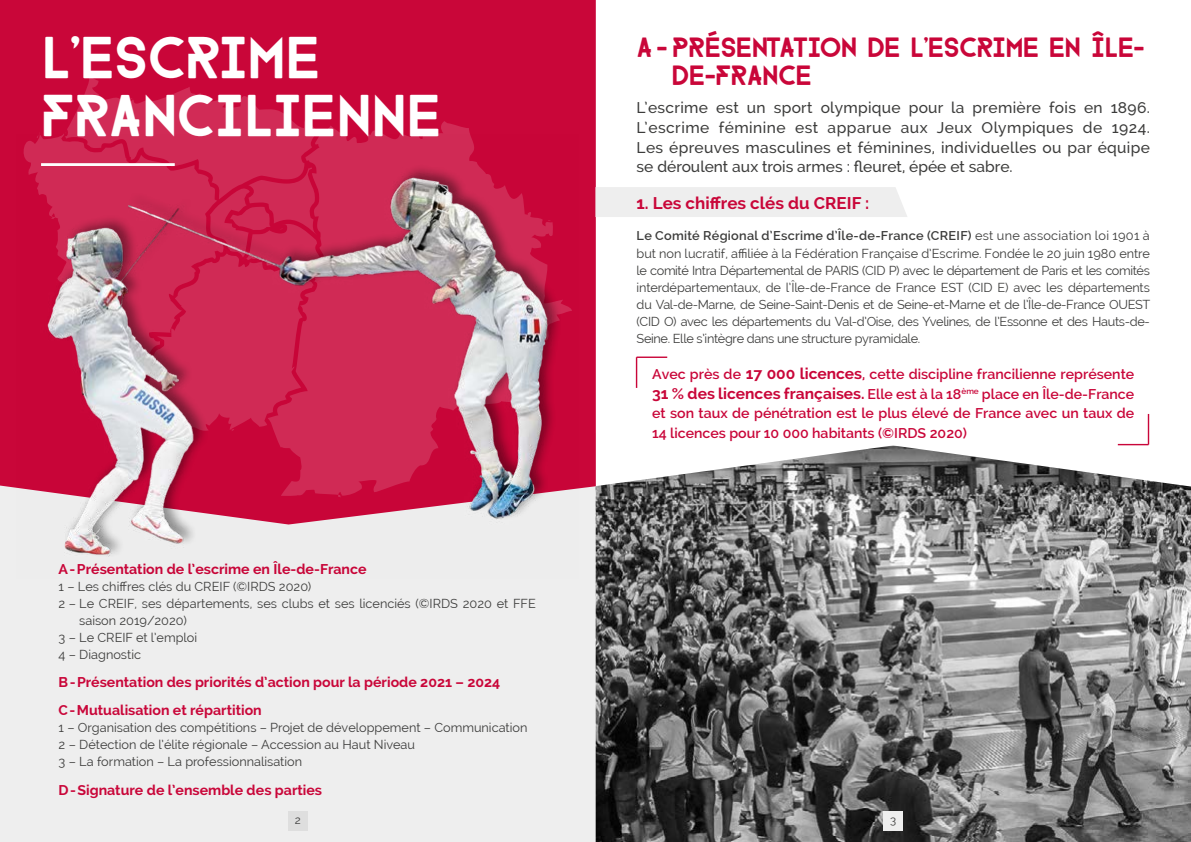
<style>
.page{position:relative;width:1191px;height:842px;background:#fff}
.page>*{position:absolute;margin:0;border:0;box-sizing:border-box;transform-origin:0 0}
.t1{font:48.2px/57.8px "FARRAY";color:#fff}
.t2{font:22.6px/28.3px "FARRAY";color:#c90639}
.t3{font:700 17px "Raleway";color:#c90639}
.t4{font:500 15.6px/19.8px "Raleway";letter-spacing:.02em;color:#3c3c3b;text-align:justify}
.t5{font:600 14.1px/19.8px "Raleway";color:#c90639;text-align:justify}
.t6{font:700 14.1px/28.3px "Raleway";color:#c90639}
.t7{font:12.7px/17px "Raleway";color:#3c3c3b}
.t8{font:11.3px "Raleway";color:#3c3c3b}
.s1{font-weight:600}
.s2{font-weight:700;font-size:15.6px}
</style>
<div class="page">
<div style="left:0;top:433px;width:595px;height:409px;background:#eee"></div>
<div style="left:0;top:0;width:596px;height:489px;background:#c90639"></div>
<svg style="left:61px;top:72px;width:269px;height:62px;background:#cc1645"></svg>
<svg style="left:264px;top:118px;width:312px;height:16px;background:#ca0d3f"></svg>
<img style="left:16px;top:134px;width:562px;height:423px">
<div style="left:595px;top:187px;width:312px;height:30px;background:#eee"></div>
<img style="left:595px;top:445px;width:596px;height:397px">
<hr style="left:636px;top:356px;width:31px;height:2px;background:#c90639">
<hr style="left:636px;top:357px;width:1px;height:31px;background:#c90639">
<hr style="left:1117px;top:444px;width:31px;height:1px;background:#c90639">
<hr style="left:1147px;top:414px;width:2px;height:31px;background:#c90639">
<div style="left:288px;top:811px;width:20px;height:19px;background:#dedede"></div>
<div style="left:883px;top:811px;width:20px;height:19px;background:#eee"></div>
<h1 class="t1" style="left:41px;top:29px;width:402px">L'ESCRIME<br>FRANCILIENNE</h1>
<h2 class="t2" style="left:672px;top:33px;width:474px;text-indent:-35px">A - PRÉSENTATION DE L'ESCRIME EN ÎLE-<br>DE-FRANCE</h2>
<p class="t4" style="left:636px;top:98px;width:515px">L’escrime est un sport olympique pour la première fois en 1896.<br>L’escrime féminine est apparue aux Jeux Olympiques de 1924.<br>Les épreuves masculines et féminines, individuelles ou par équipe se déroulent aux trois armes : fleuret, épée et sabre.</p>
<h3 class="t3" style="left:636px;top:193px;width:234px">1. Les chiffres clés du CREIF :</h3>
<p class="t7" style="left:636px;top:226px;width:515px;line-height:18.4px"><span class="s1">Le Comité Régional d’Escrime d’Île-de-France (CREIF)</span> est une association loi 1901 à but non lucratif, affiliée à la Fédération Française d’Escrime. Fondée le 20 juin 1980 entre</p>
<p class="t7" style="left:636px;top:262px;width:515px;text-align:justify">le comité Intra Départemental de PARIS (CID P) avec le département de Paris et les comités interdépartementaux, de l’Île-de-France de France EST (CID E) avec les départements du Val-de-Marne, de Seine-Saint-Denis et de Seine-et-Marne et de l’Île-de-France OUEST (CID O) avec les départements du Val-d’Oise, des Yvelines, de l’Essonne et des Hauts-de-Seine. Elle s’intègre dans une structure pyramidale.</p>
<p class="t5" style="left:652px;top:364px;width:483px">Avec près de <span class="s2">17 000 licences</span>, cette discipline francilienne représente <span class="s2">31 % des licences françaises.</span> Elle est à la 18<sup>ème</sup> place en Île-de-France et son taux de pénétration est le plus élevé de France avec un taux de 14 licences pour 10 000 habitants (©IRDS 2020)</p>
<p class="t6" style="left:59px;top:555px;width:309px">A-Présentation de l’escrime en Île-de-France</p>
<p class="t7" style="left:59px;top:578px;width:254px">1 – Les chiffres clés du CREIF (©IRDS 2020)</p>
<p class="t7" style="left:59px;top:595px;width:479px">2 – Le CREIF, ses départements, ses clubs et ses licenciés (©IRDS 2020 et FFE</p>
<p class="t7" style="left:79px;top:612px;width:109px">saison 2019/2020)</p>
<p class="t7" style="left:59px;top:629px;width:140px">3 – Le CREIF et l’emploi</p>
<p class="t7" style="left:59px;top:646px;width:84px">4 – Diagnostic</p>
<p class="t6" style="left:59px;top:668px;width:443px">B-Présentation des priorités d’action pour la période 2021 – 2024<br>C-Mutualisation et répartition</p>
<p class="t7" style="left:59px;top:719px;width:470px">1 – Organisation des compétitions – Projet de développement – Communication<br>2 – Détection de l’élite régionale – Accession au Haut Niveau<br>3 – La formation – La professionnalisation</p>
<p class="t6" style="left:59px;top:775px;width:265px">D-Signature de l’ensemble des parties</p>
<p class="t8" style="left:295px;top:813px;width:8px">2</p>
<p class="t8" style="left:890px;top:813px;width:8px">3</p>
</div>
